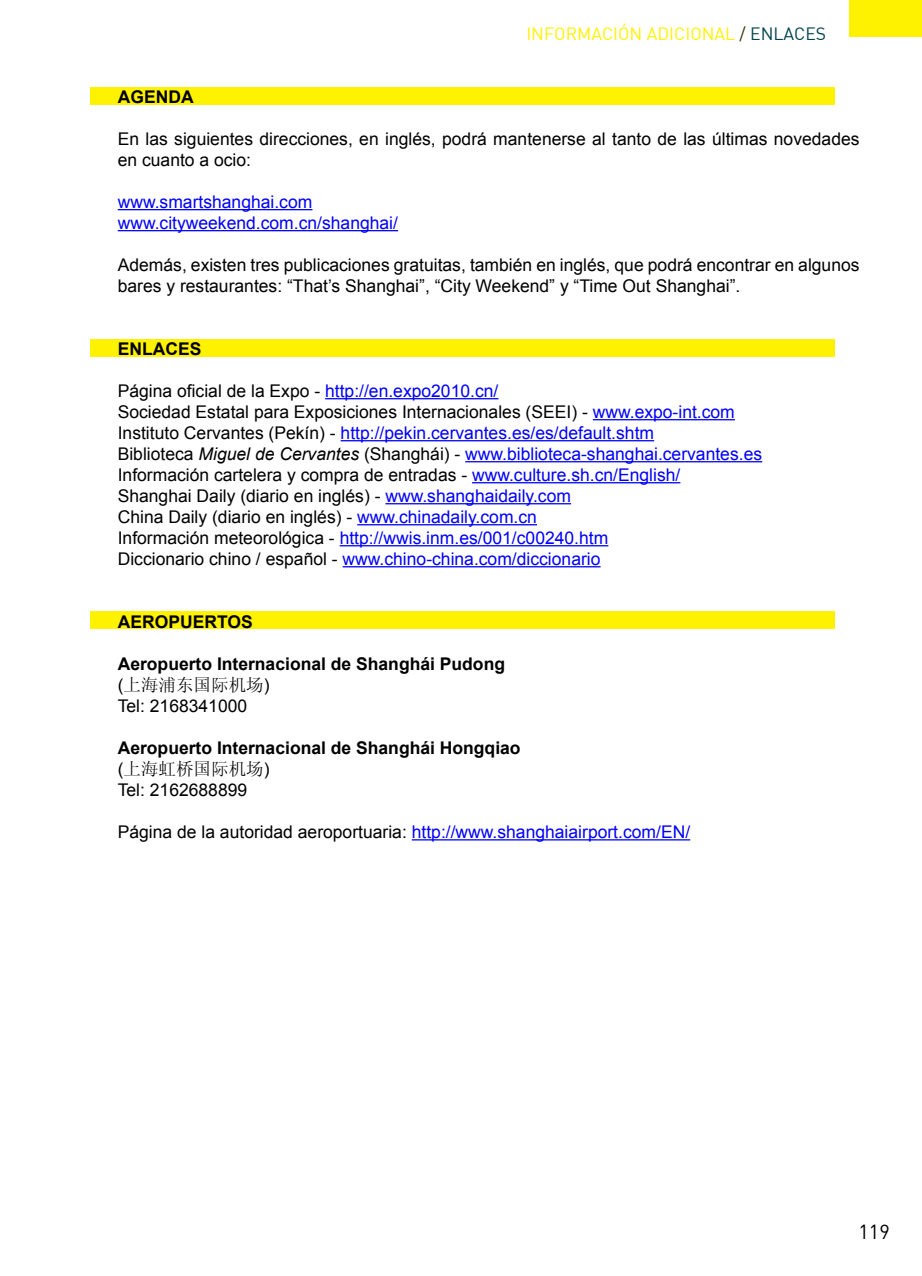
<style>
.page{position:relative;width:922px;height:1276px;background:#fff}
.page>*{position:absolute;margin:0;border:0;box-sizing:border-box;transform-origin:0 0}
.t1{font:20px "DIN";color:#000}
.t2{font:17.5px/21px "Arial";color:#000}
.t3{font:17.5px/21px "Arial";color:#00f}
.t4{font:700 17.5px "Arial";color:#000}
.t5{font:17.5px "DIN";color:#fff200}
.t6{font:17.5px "Sim Sun";color:#000}
.s1{color:#373400}
.s2{color:#00424d}
.s3{color:#00f}
.s4{font-style:italic}
.s5{font-family:"Arial"}
.s6{color:#000}
</style>
<div class="page">
<div style="left:90px;top:88px;width:744px;height:17px;background:#fff200"></div>
<div style="left:90px;top:339px;width:744px;height:18px;background:#fff200"></div>
<div style="left:90px;top:611px;width:744px;height:17px;background:#fff200"></div>
<hr style="left:118px;top:209px;width:194px;height:1px;background:#00f">
<hr style="left:118px;top:230px;width:280px;height:1px;background:#00f">
<hr style="left:325px;top:398px;width:173px;height:1px;background:#00f">
<hr style="left:592px;top:419px;width:142px;height:1px;background:#00f">
<hr style="left:340px;top:440px;width:314px;height:1px;background:#00f">
<hr style="left:465px;top:461px;width:297px;height:1px;background:#00f">
<hr style="left:472px;top:482px;width:208px;height:1px;background:#00f">
<hr style="left:385px;top:503px;width:186px;height:1px;background:#00f">
<hr style="left:357px;top:524px;width:180px;height:1px;background:#00f">
<hr style="left:339px;top:545px;width:269px;height:1px;background:#00f">
<hr style="left:342px;top:566px;width:258px;height:1px;background:#00f">
<hr style="left:411px;top:839px;width:279px;height:1px;background:#00f">
<div style="left:849px;top:0;width:72px;height:37px;background:#fff200"></div>
<p class="t5" style="left:526px;top:23px;width:301px">INFORMACIÓN ADICIONAL <span class="s1">/</span> <span class="s2">ENLACES</span></p>
<p class="t4" style="left:118px;top:85px;width:77px">AGENDA</p>
<p class="t2" style="left:118px;top:128px;width:743px">En las siguientes direcciones, en inglés, podrá mantenerse al tanto de las últimas novedades en cuanto a ocio:</p>
<p class="t3" style="left:118px;top:191px;width:282px">www.smartshanghai.com www.cityweekend.com.cn/shanghai/</p>
<p class="t2" style="left:118px;top:254px;width:743px">Además, existen tres publicaciones gratuitas, también en inglés, que podrá encontrar en algunos bares y restaurantes: “That’s Shanghai”, “City Weekend” y “Time Out Shanghai”.</p>
<p class="t4" style="left:118px;top:337px;width:85px">ENLACES</p>
<p class="t2" style="left:118px;top:380px;width:645px">Página oficial de la Expo - <span class="s3">http://en.expo2010.cn/<br></span>Sociedad Estatal para Exposiciones Internacionales (SEEI) - <span class="s3">www.expo-int.com </span>Instituto Cervantes (Pekín) - <span class="s3">http://pekin.cervantes.es/es/default.shtm<br></span>Biblioteca <span class="s4">Miguel de Cervantes</span> (Shanghái) - <span class="s3">www.biblioteca-shanghai.cervantes.es </span>Información cartelera y compra de entradas - <span class="s3">www.culture.sh.cn/English/<br></span>Shanghai Daily (diario en inglés) - <span class="s3">www.shanghaidaily.com<br></span>China Daily (diario en inglés) - <span class="s3">www.chinadaily.com.cn<br></span>Información meteorológica - <span class="s3">http://wwis.inm.es/001/c00240.htm<br></span>Diccionario chino / español - <span class="s3">www.chino-china.com/diccionario</span></p>
<p class="t4" style="left:118px;top:610px;width:136px">AEROPUERTOS</p>
<p class="t4" style="left:118px;top:652px;width:389px">Aeropuerto Internacional de Shanghái Pudong</p>
<p class="t6" style="left:118px;top:676px;width:153px"><span class="s5">(</span>上海浦东国际机场<span class="s5">)</span></p>
<p class="t2" style="left:118px;top:695px;width:131px">Tel: 2168341000</p>
<p class="t4" style="left:118px;top:736px;width:404px">Aeropuerto Internacional de Shanghái Hongqiao</p>
<p class="t6" style="left:118px;top:760px;width:153px"><span class="s5">(</span>上海虹桥国际机场<span class="s5">)</span></p>
<p class="t2" style="left:118px;top:779px;width:131px">Tel: 2162688899</p>
<p class="t3" style="left:118px;top:821px;width:573px"><span class="s6">Página de la autoridad aeroportuaria:</span> http://www.shanghaiairport.com/EN/</p>
<p class="t1" style="left:858px;top:1219px;width:33px">119</p>
</div>
